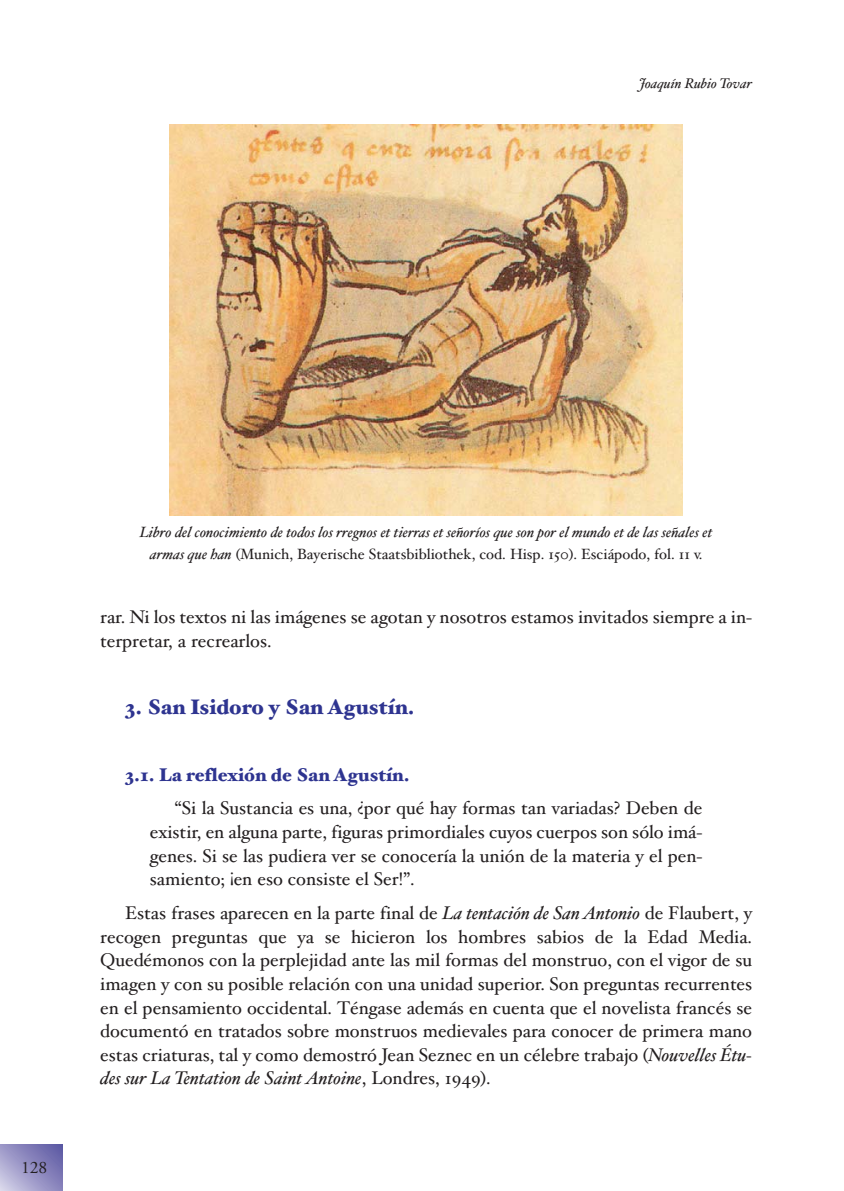
<style>
.page{position:relative;width:844px;height:1191px;background:#fff}
.page>*{position:absolute;margin:0;border:0;box-sizing:border-box;transform-origin:0 0}
.t1{font:900 21px "Hoefler Text";color:#2e3490}
.t2{font:18.38px/23.6px "Hoefler Text";color:#231f20;text-align:justify}
.t3{font:900 18.38px "Hoefler Text";color:#2e3490}
.t4{font:17.5px "Adobe Garamond";color:#231f20}
.t5{font:italic 14.88px/22.2px "Hoefler Text";color:#231f20;text-align:center}
.t6{font:italic 14px "Hoefler Text";color:#231f20}
.s1{font-style:normal}
.s2{font-style:italic}
</style>
<div class="page">
<svg style="left:0;top:1144px;width:62px;height:47px"></svg>
<img style="left:169px;top:124px;width:513px;height:391px">
<p class="t6" style="left:639px;top:78px;width:114px">Joaquín Rubio Tovar</p>
<p class="t4" style="left:21px;top:1160px;width:28px">128</p>
<p class="t5" style="left:140px;top:522px;width:574px">Libro del conocimiento de todos los rregnos et tierras et señoríos que son por el mundo et de las señales et armas que han <span class="s1">(Munich, Bayerische Staatsbibliothek, cod. Hisp. 150). Esciápodo, fol. 11 v.</span></p>
<p class="t2" style="left:100px;top:607px;width:653px">rar. Ni los textos ni las imágenes se agotan y nosotros estamos invitados siempre a in&shy;terpretar, a recrearlos.</p>
<p class="t1" style="left:125px;top:698px;width:291px">3. San Isidoro y San Agustín.</p>
<p class="t3" style="left:125px;top:767px;width:286px">3.1. La reflexión de San Agustín.</p>
<p class="t2" style="left:150px;top:798px;width:554px;text-indent:25px">“Si la Sustancia es una, ¿por qué hay formas tan variadas? Deben de existir, en alguna parte, figuras primordiales cuyos cuerpos son sólo imá&shy;genes. Si se las pudiera ver se conocería la unión de la materia y el pen&shy;samiento; ¡en eso consiste el Ser!”.</p>
<p class="t2" style="left:100px;top:903px;width:653px;text-indent:25px">Estas frases aparecen en la parte final de <span class="s2">La tentación de San Antonio</span> de Flaubert, y recogen preguntas que ya se hicieron los hombres sabios de la Edad Media.<br>Quedémonos con la perplejidad ante las mil formas del monstruo, con el vigor de su imagen y con su posible relación con una unidad superior. Son preguntas recurrentes en el pensamiento occidental. Téngase además en cuenta que el novelista francés se documentó en tratados sobre monstruos medievales para conocer de primera mano estas criaturas, tal y como demostró Jean Seznec en un célebre trabajo (<span class="s2">Nouvelles Étu&shy;des sur La Tentation de Saint Antoine</span>, Londres, 1949).</p>
</div>
